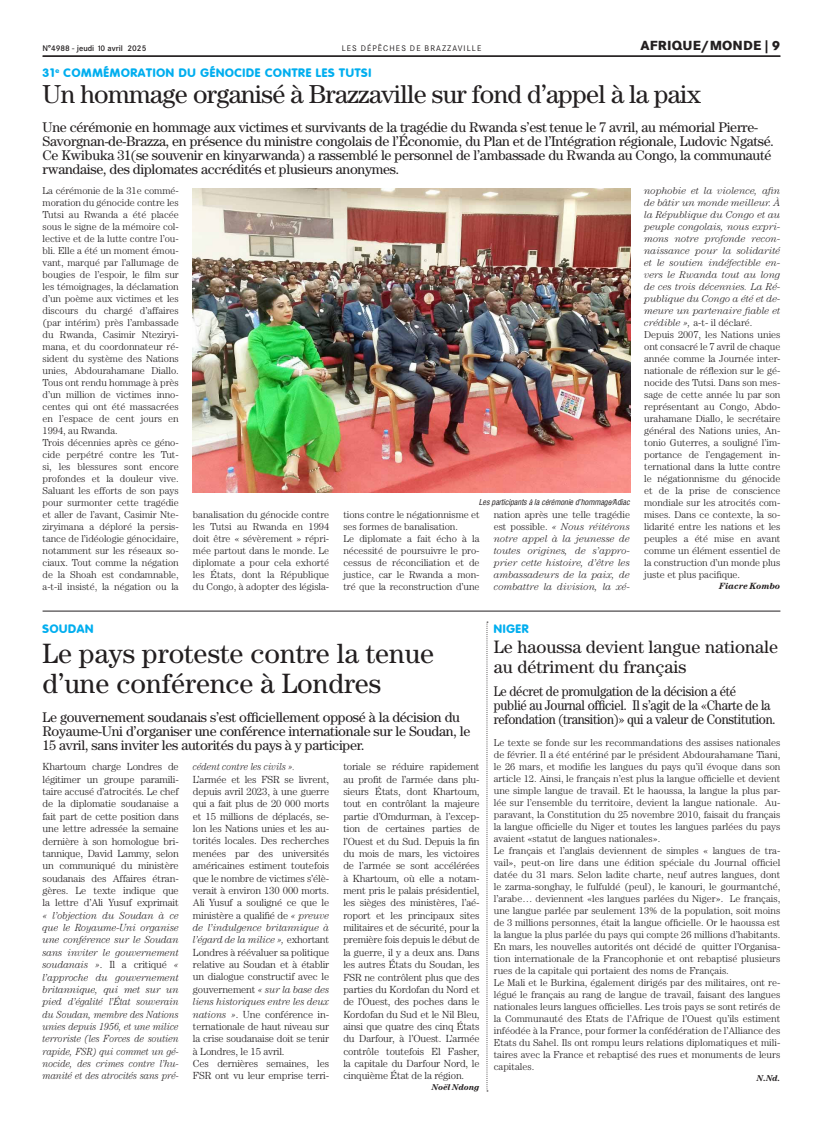
<style>
.page{position:relative;width:823px;height:1134px;background:#fff}
.page>*{position:absolute;margin:0;border:0;box-sizing:border-box;transform-origin:0 0}
.t1{font:28px/30px "Century";color:#231f20}
.t2{font:26px "Century";letter-spacing:-.025em;color:#231f20}
.t3{font:18px/20px "Century";color:#231f20}
.t4{font:14px/14px "Century";letter-spacing:-.02em;color:#231f20}
.t5{font:14px/14px "Century";letter-spacing:-.02em;color:#231f20;scale:.9 1}
.t6{font:800 13px "Corporate SBQ";letter-spacing:.01em;color:#231f20}
.t7{font:800 12px "Corporate Rounded";letter-spacing:.06em;color:#00aeef}
.t8{font:300 10.3px/12.4px "Century";letter-spacing:-.015em;color:#231f20;text-align:justify}
.t9{font:italic 300 10.3px/12.4px "Century";letter-spacing:-.015em;color:#231f20;text-align:justify;scale:.95 1}
.t10{font:italic 300 10.3px "Century";letter-spacing:-.015em;color:#231f20;scale:.9 1}
.t11{font:300 10px/12px "Century";letter-spacing:-.005em;color:#231f20}
.t12{font:italic 300 10px/12px "Century";letter-spacing:-.005em;color:#231f20;text-align:justify}
.t13{font:italic 700 9px "Century";color:#231f20}
.t14{font:italic 700 8.5px "Century";color:#231f20}
.t15{font:italic 8px "Corporate Condensed";color:#231f20}
.t16{font:8px "Corporate SBQ";letter-spacing:.135em;color:#231f20}
.t17{font:500 8px "Corporate SBQ";color:#231f20}
.s1{font-style:normal}
.s2{font-style:italic}
</style>
<div class="page">
<hr style="left:43px;top:56px;width:737px;height:1px;background:#231f20">
<svg style="left:486px;top:622px;width:1px;height:469px"></svg>
<hr style="left:43px;top:611px;width:737px;height:1px;background:#231f20">
<img style="left:193px;top:188px;width:436px;height:304px">
<p class="t17" style="left:43px;top:43px;width:105px">N°4988 - jeudi 10 avril 2025</p>
<p class="t16" style="left:341px;top:43px;width:141px">LES DÉPÊCHES DE BRAZZAVILLE</p>
<h3 class="t6" style="left:640px;top:37px;width:141px">AFRIQUE/MONDE | 9</h3>
<p class="t7" style="left:43px;top:66px;width:330px">31<sup>e</sup> COMMÉMORATION DU GÉNOCIDE CONTRE LES TUTSI</p>
<h2 class="t2" style="left:43px;top:79px;width:660px">Un hommage organisé à Brazzaville sur fond d’appel à la paix</h2>
<p class="t4" style="left:43px;top:120px;width:732px">Une cérémonie en hommage aux victimes et survivants de la tragédie du Rwanda s’est tenue le 7 avril, au mémorial Pierre-Savorgnan-de-Brazza, en présence du ministre congolais de l’Économie, du Plan et de l’Intégration régionale, Ludovic Ngatsé.<br>Ce Kwibuka 31(se souvenir en kinyarwanda) a rassemblé le personnel de l’ambassade du Rwanda au Congo, la communauté rwandaise, des diplomates accrédités et plusieurs anonymes.</p>
<p class="t11" style="left:43px;top:184px;width:138px">La cérémonie de la 31e commé&shy;moration du génocide contre les<br>Tutsi au Rwanda a été placée sous le signe de la mémoire col&shy;lective et de la lutte contre l’ou&shy;bli. Elle a été un moment émou&shy;vant, marqué par l’allumage de bougies de l’espoir, le film sur les témoignages, la déclamation d’un poème aux victimes et les discours du chargé d’affaires (par intérim) près l’ambassade du Rwanda, Casimir Nteziryi&shy;mana, et du coordonnateur ré&shy;sident du système des Nations unies, Abdourahamane Diallo.<br>Tous ont rendu hommage à près d’un million de victimes inno&shy;centes qui ont été massacrées en l’espace de cent jours en<br>1994, au Rwanda.<br>Trois décennies après ce géno&shy;cide perpétré contre les Tut&shy;si, les blessures sont encore profondes et la douleur vive.<br>Saluant les efforts de son pays pour surmonter cette tragédie et aller de l’avant, Casimir Nte&shy;ziryimana a déploré la persis&shy;tance de l’idéologie génocidaire, notamment sur les réseaux so&shy;ciaux. Tout comme la négation de la Shoah est condamnable, a-t-il insisté, la négation ou la</p>
<p class="t15" style="left:478px;top:497px;width:152px">Les participants à la cérémonie d’hommage/Adiac</p>
<p class="t11" style="left:193px;top:508px;width:138px;text-align:justify">banalisation du génocide contre les Tutsi au Rwanda en 1994 doit être « sévèrement » répri&shy;mée partout dans le monde. Le diplomate a pour cela exhorté les États, dont la République du Congo, à adopter des législa-</p>
<p class="t11" style="left:343px;top:508px;width:138px">tions contre le négationnisme et ses formes de banalisation.<br>Le diplomate a fait écho à la nécessité de poursuivre le pro&shy;cessus de réconciliation et de justice, car le Rwanda a mon&shy;tré que la reconstruction d’une</p>
<p class="t12" style="left:493px;top:509px;width:138px"><span class="s1">nation après une telle tragédie est possible.</span> « Nous réitérons notre appel à la jeunesse de toutes origines, de s’appro&shy;prier cette histoire, d’être les ambassadeurs de la paix, de combattre la division, la xé-</p>
<p class="t11" style="left:643px;top:184px;width:138px"><span class="s2">nophobie et la violence, afin de bâtir un monde meilleur. À la République du Congo et au peuple congolais, nous expri&shy;mons notre profonde recon&shy;naissance pour la solidarité et le soutien indéfectible en&shy;vers le Rwanda tout au long de ces trois décennies. La Ré&shy;publique du Congo a été et de&shy;meure un partenaire fiable et crédible »,</span> a-t- il déclaré.<br>Depuis 2007, les Nations unies ont consacré le 7 avril de chaque année comme la Journée inter&shy;nationale de réflexion sur le gé&shy;nocide des Tutsi. Dans son mes&shy;sage de cette année lu par son représentant au Congo, Abdo&shy;urahamane Diallo, le secrétaire général des Nations unies, An&shy;tonio Guterres, a souligné l’im&shy;portance de l’engagement in&shy;ternational dans la lutte contre le négationnisme du génocide et de la prise de conscience mondiale sur les atrocités com&shy;mises. Dans ce contexte, la so&shy;lidarité entre les nations et les peuples a été mise en avant comme un élément essentiel de la construction d’un monde plus juste et plus pacifique.</p>
<p class="t13" style="left:718px;top:581px;width:63px">Fiacre Kombo</p>
<p class="t7" style="left:43px;top:622px;width:52px">SOUDAN</p>
<h1 class="t1" style="left:43px;top:638px;width:393px">Le pays proteste contre la tenue d’une conférence à Londres</h1>
<h3 class="t4" style="left:43px;top:710px;width:429px">Le gouvernement soudanais s’est officiellement opposé à la décision du<br>Royaume-Uni d’organiser une conférence internationale sur le Soudan, le<br>15 avril, sans inviter les autorités du pays à y participer.</h3>
<p class="t8" style="left:43px;top:760px;width:138px">Khartoum charge Londres de légitimer un groupe paramili&shy;taire accusé d’atrocités. Le chef de la diplomatie soudanaise a fait part de cette position dans une lettre adressée la semaine dernière à son homologue bri&shy;tannique, David Lammy, selon un communiqué du ministère soudanais des Affaires étran&shy;gères. Le texte indique que la lettre d’Ali Yusuf exprimait</p>
<p class="t9" style="left:43px;top:909px;width:145px">« l’objection du Soudan à ce que le Royaume-Uni organise une conférence sur le Soudan sans inviter le gouvernement soudanais »<span class="s1">. Il a critiqué</span> « l’approche du gouvernement britannique, qui met sur un pied d’égalité l’État souverain du Soudan, membre des Nations unies depuis 1956, et une milice terroriste (les Forces de soutien rapide, FSR) qui commet un gé&shy;nocide, des crimes contre l’hu&shy;manité et des atrocités sans pré-</p>
<p class="t10" style="left:193px;top:761px;width:115px">cédent contre les civils ».</p>
<p class="t8" style="left:193px;top:773px;width:138px;text-align:left">L’armée et les FSR se livrent, depuis avril 2023, à une guerre qui a fait plus de 20 000 morts et 15 millions de déplacés, se&shy;lon les Nations unies et les au&shy;torités locales. Des recherches menées par des universités américaines estiment toutefois que le nombre de victimes s’élè&shy;verait à environ 130 000 morts.<br>Ali Yusuf a souligné ce que le ministère a qualifié de <span class="s2">« preuve de l’indulgence britannique à l’égard de la milice »,</span> exhortant<br>Londres à réévaluer sa politique relative au Soudan et à établir un dialogue constructif avec le gouvernement <span class="s2">« sur la base des liens historiques entre les deux nations »</span>. Une conférence in&shy;ternationale de haut niveau sur la crise soudanaise doit se tenir à Londres, le 15 avril.<br>Ces dernières semaines, les<br>FSR ont vu leur emprise terri-</p>
<p class="t8" style="left:343px;top:760px;width:138px">toriale se réduire rapidement au profit de l’armée dans plu&shy;sieurs États, dont Khartoum, tout en contrôlant la majeure partie d’Omdurman, à l’excep&shy;tion de certaines parties de l’Ouest et du Sud. Depuis la fin du mois de mars, les victoires de l’armée se sont accélérées à Khartoum, où elle a notam&shy;ment pris le palais présidentiel, les sièges des ministères, l’aé&shy;roport et les principaux sites militaires et de sécurité, pour la première fois depuis le début de la guerre, il y a deux ans. Dans les autres États du Soudan, les FSR ne contrôlent plus que des parties du Kordofan du Nord et de l’Ouest, des poches dans le Kordofan du Sud et le Nil Bleu, ainsi que quatre des cinq États du Darfour, à l’Ouest. L’armée contrôle toutefois El Fasher, la capitale du Darfour Nord, le cinquième État de la région.</p>
<p class="t14" style="left:431px;top:1082px;width:49px">Noël Ndong</p>
<p class="t7" style="left:493px;top:622px;width:36px">NIGER</p>
<h3 class="t3" style="left:493px;top:637px;width:286px">Le haoussa devient langue nationale au détriment du français</h3>
<h3 class="t5" style="left:493px;top:684px;width:314px">Le décret de promulgation de la décision a été<br>publié au Journal officiel. Il s’agit de la «Charte de la refondation (transition)» qui a valeur de Constitution.</h3>
<p class="t11" style="left:493px;top:737px;width:288px">Le texte se fonde sur les recommandations des assises nationales de février. Il a été entériné par le président Abdourahamane Tiani, le 26 mars, et modifie les langues du pays qu’il évoque dans son article 12. Ainsi, le français n’est plus la langue officielle et devient une simple langue de travail. Et le haoussa, la langue la plus par&shy;lée sur l’ensemble du territoire, devient la langue nationale. Au&shy;paravant, la Constitution du 25 novembre 2010, faisait du français la langue officielle du Niger et toutes les langues parlées du pays avaient «statut de langues nationales».<br>Le français et l’anglais deviennent de simples « langues de tra&shy;vail», peut-on lire dans une édition spéciale du Journal officiel datée du 31 mars. Selon ladite charte, neuf autres langues, dont le zarma-songhay, le fulfuldé (peul), le kanouri, le gourmantché, l’arabe… deviennent «les langues parlées du Niger». Le français, une langue parlée par seulement 13% de la population, soit moins de 3 millions personnes, était la langue officielle. Or le haoussa est la langue la plus parlée du pays qui compte 26 millions d’habitants.<br>En mars, les nouvelles autorités ont décidé de quitter l’Organisa&shy;tion internationale de la Francophonie et ont rebaptisé plusieurs rues de la capitale qui portaient des noms de Français.<br>Le Mali et le Burkina, également dirigés par des militaires, ont re&shy;légué le français au rang de langue de travail, faisant des langues nationales leurs langues officielles. Les trois pays se sont retirés de la Communauté des Etats de l’Afrique de l’Ouest qu’ils estiment inféodée à la France, pour former la confédération de l’Alliance des Etats du Sahel. Ils ont rompu leurs relations diplomatiques et mili&shy;taires avec la France et rebaptisé des rues et monuments de leurs capitales.</p>
<p class="t14" style="left:756px;top:1073px;width:25px">N.Nd.</p>
</div>
